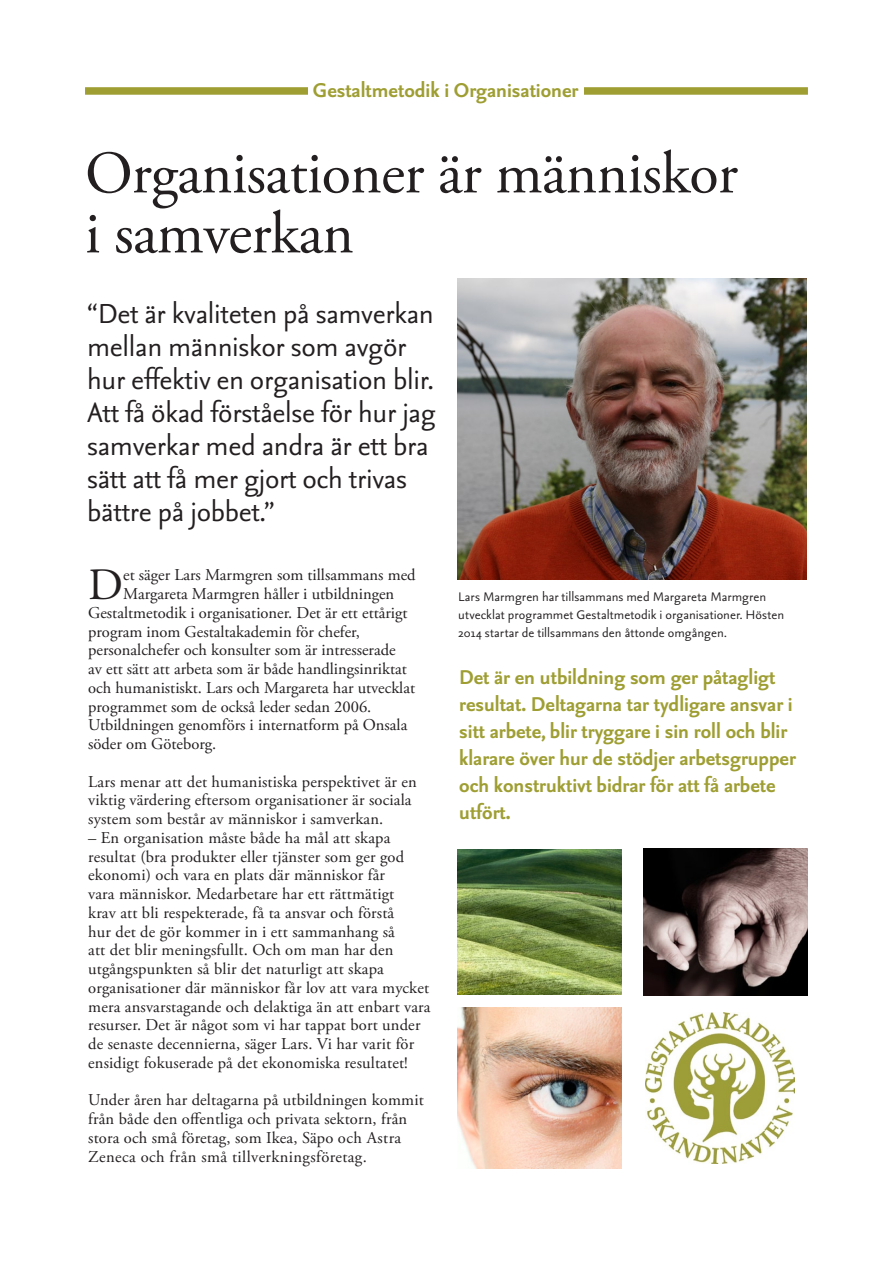
<style>
.page{position:relative;width:893px;height:1263px;background:#fff}
.page>*{position:absolute;margin:0;border:0;box-sizing:border-box;transform-origin:0 0}
.t1{font:60px/60px "Adobe Garamond Pro";letter-spacing:-.01em;color:#231f20}
.t2{font:44.85px "Adobe Garamond Pro";color:#231f20}
.t3{font:33px/33px "Seria Sans";letter-spacing:-.01em;color:#231f20}
.t4{font:700 24px/27px "Seria Sans";color:#9e9e33}
.t5{font:16.5px/18.8px "Adobe Garamond Pro";letter-spacing:.01em;color:#231f20}
.t6{font:15px/18px "Seria Sans";color:#231f20}
</style>
<div class="page">
<div style="left:85px;top:87px;width:723px;height:8px;background:#9e9e33"></div>
<div style="left:308px;top:79px;width:276px;height:19px;background:#fff"></div>
<img style="left:457px;top:279px;width:350px;height:300px">
<img style="left:643px;top:848px;width:165px;height:147px">
<img style="left:646px;top:1012px;width:148px;height:151px">
<img style="left:457px;top:1007px;width:165px;height:162px">
<img style="left:457px;top:849px;width:165px;height:145px">
<h3 class="t4" style="left:313px;top:77px;width:267px">Gestaltmetodik i Organisationer</h3>
<h1 class="t1" style="left:85px;top:145px;width:654px">Organisationer är människor i samverkan</h1>
<h3 class="t3" style="left:87px;top:298px;width:350px">“Det är kvaliteten på samverkan mellan människor som avgör hur effektiv en organisation blir.<br>Att få ökad förståelse för hur jag samverkar med andra är ett bra sätt att få mer gjort och trivas bättre på jobbet.”</h3>
<h2 class="t2" style="left:88px;top:558px;width:36px">D</h2>
<p class="t5" style="left:123px;top:566px;width:294px">et säger Lars Marmgren som tillsammans med</p>
<p class="t5" style="left:123px;top:585px;width:273px">Margareta Marmgren håller i utbildningen</p>
<p class="t5" style="left:88px;top:604px;width:321px">Gestaltmetodik i organisationer. Det är ett ettårigt</p>
<p class="t5" style="left:88px;top:622px;width:273px">program inom Gestaltakademin för chefer,</p>
<p class="t5" style="left:88px;top:641px;width:309px">personalchefer och konsulter som är intresserade</p>
<p class="t5" style="left:88px;top:660px;width:320px">av ett sätt att arbeta som är både handlingsinriktat</p>
<p class="t5" style="left:88px;top:679px;width:328px">och humanistiskt. Lars och Margareta har utvecklat</p>
<p class="t5" style="left:88px;top:697px;width:285px">programmet som de också leder sedan 2006.</p>
<p class="t5" style="left:88px;top:716px;width:321px">Utbildningen genomförs i internatform på Onsala</p>
<p class="t5" style="left:88px;top:735px;width:130px">söder om Göteborg.</p>
<p class="t5" style="left:88px;top:772px;width:330px">Lars menar att det humanistiska perspektivet är en viktig värdering eftersom organisationer är sociala system som består av människor i samverkan.</p>
<p class="t5" style="left:88px;top:829px;width:344px">– En organisation måste både ha mål att skapa resultat (bra produkter eller tjänster som ger god ekonomi) och vara en plats där människor får<br>vara människor. Medarbetare har ett rättmätigt<br>krav att bli respekterade, få ta ansvar och förstå<br>hur det de gör kommer in i ett sammanhang så<br>att det blir meningsfullt. Och om man har den utgångspunkten så blir det naturligt att skapa organisationer där människor får lov att vara mycket mera ansvarstagande och delaktiga än att enbart vara resurser. Det är något som vi har tappat bort under de senaste decennierna, säger Lars. Vi har varit för ensidigt fokuserade på det ekonomiska resultatet!</p>
<p class="t5" style="left:88px;top:1091px;width:337px">Under åren har deltagarna på utbildningen kommit från både den offentliga och privata sektorn, från stora och små företag, som Ikea, Säpo och Astra Zeneca och från små tillverkningsföretag.</p>
<p class="t6" style="left:458px;top:588px;width:327px">Lars Marmgren har tillsammans med Margareta Marmgren utvecklat programmet Gestaltmetodik i organisationer. Hösten<br>2014 startar de tillsammans den åttonde omgången.</p>
<h3 class="t4" style="left:459px;top:664px;width:338px">Det är en utbildning som ger påtagligt resultat. Deltagarna tar tydligare ansvar i sitt arbete, blir tryggare i sin roll och blir klarare över hur de stödjer arbetsgrupper och konstruktivt bidrar för att få arbete utfört.</h3>
</div>
